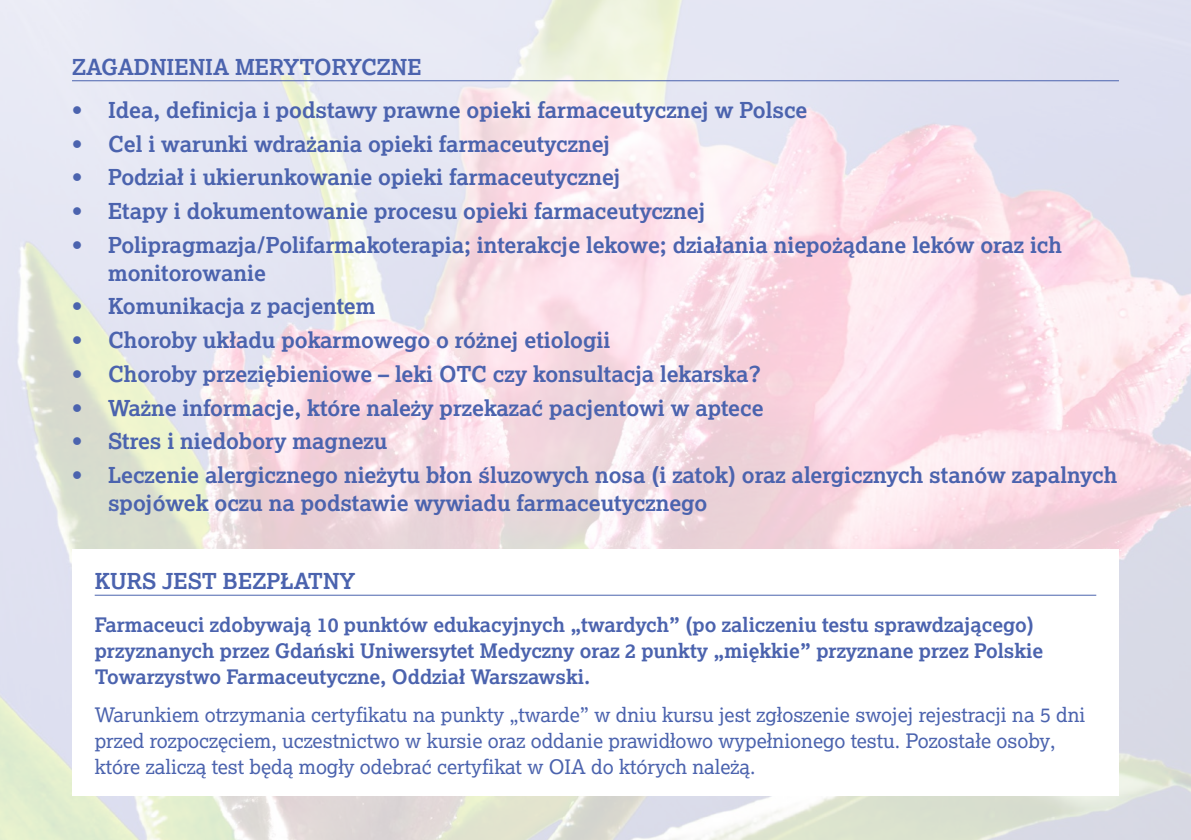
<style>
.page{position:relative;width:1191px;height:840px;background:#fff}
.page>*{position:absolute;margin:0;border:0;box-sizing:border-box;transform-origin:0 0}
.t1{font:700 22px/28px "Lexia";color:#4b63ae}
.t2{font:20px/26px "Lexia";color:#4b63ae}
.t3{font:700 20px/26px "Lexia";color:#4b63ae}
</style>
<div class="page">
<img style="left:0;top:0;width:1191px;height:839px">
<hr style="left:72px;top:80px;width:1047px;height:1px;background:#4b63ae">
<div style="left:72px;top:549px;width:1047px;height:246px;background:#fff"></div>
<hr style="left:95px;top:594px;width:1001px;height:1px;background:#4b63ae">
<p class="t1" style="left:72px;top:52px;width:351px">ZAGADNIENIA MERYTORYCZNE</p>
<p class="t1" style="left:72px;top:95px;width:737px">• Idea, definicja i podstawy prawne opieki farmaceutycznej w Polsce</p>
<p class="t1" style="left:72px;top:129px;width:540px">• Cel i warunki wdrażania opieki farmaceutycznej</p>
<p class="t1" style="left:72px;top:163px;width:550px">• Podział i ukierunkowanie opieki farmaceutycznej</p>
<p class="t1" style="left:72px;top:196px;width:635px">• Etapy i dokumentowanie procesu opieki farmaceutycznej</p>
<p class="t1" style="left:108px;top:230px;width:955px;text-indent:-36px">• Polipragmazja/Polifarmakoterapia; interakcje lekowe; działania niepożądane leków oraz ich monitorowanie</p>
<p class="t1" style="left:72px;top:292px;width:305px">• Komunikacja z pacjentem</p>
<p class="t1" style="left:72px;top:325px;width:540px">• Choroby układu pokarmowego o różnej etiologii</p>
<p class="t1" style="left:72px;top:359px;width:691px">• Choroby przeziębieniowe – leki OTC czy konsultacja lekarska?</p>
<p class="t1" style="left:72px;top:393px;width:693px">• Ważne informacje, które należy przekazać pacjentowi w aptece</p>
<p class="t1" style="left:72px;top:426px;width:317px">• Stres i niedobory magnezu</p>
<p class="t1" style="left:108px;top:460px;width:1011px;text-indent:-36px">• Leczenie alergicznego nieżytu błon śluzowych nosa (i zatok) oraz alergicznych stanów zapalnych spojówek oczu na podstawie wywiadu farmaceutycznego</p>
<p class="t1" style="left:95px;top:566px;width:262px">KURS JEST BEZPŁATNY</p>
<p class="t3" style="left:95px;top:611px;width:950px">Farmaceuci zdobywają 10 punktów edukacyjnych „twardych” (po zaliczeniu testu sprawdzającego) przyznanych przez Gdański Uniwersytet Medyczny oraz 2 punkty „miękkie” przyznane przez Polskie<br>Towarzystwo Farmaceutyczne, Oddział Warszawski.</p>
<p class="t2" style="left:95px;top:700px;width:992px">Warunkiem otrzymania certyfikatu na punkty „twarde” w dniu kursu jest zgłoszenie swojej rejestracji na 5 dni przed rozpoczęciem, uczestnictwo w kursie oraz oddanie prawidłowo wypełnionego testu. Pozostałe osoby, które zaliczą test będą mogły odebrać certyfikat w OIA do których należą.</p>
</div>
